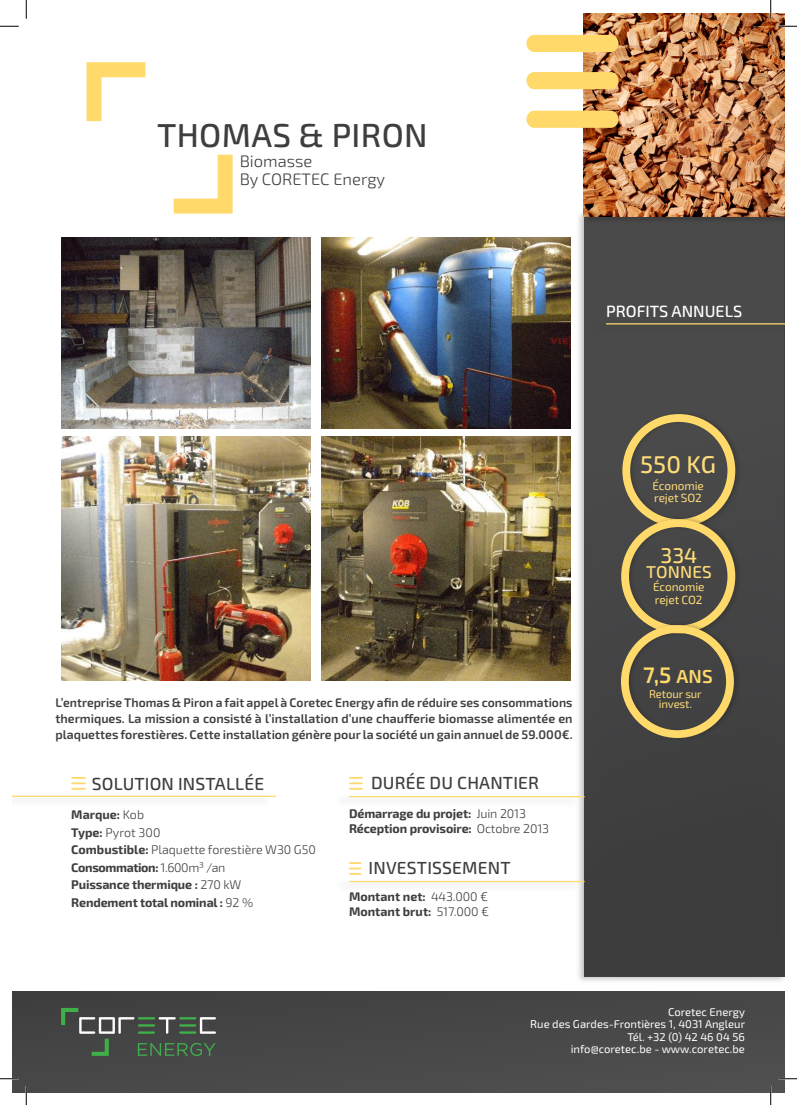
<style>
.page{position:relative;width:797px;height:1105px;background:#fff}
.page>*{position:absolute;margin:0;border:0;box-sizing:border-box;transform-origin:0 0}
.Titre_1{font:500 33.12px "Exo 2.0";letter-spacing:.01em;color:#3e3e3f}
.ronds_avantages{font:500 24.25px "Exo 2.0";color:#ffdd79}
.ronds_avantages-2{font:600 22.5px "Exo 2.0";color:#ffd96a}
.ronds_avantages-3{font:500 21.25px "Exo 2.0";color:#ffdd79}
.Titre_2{font:500 17.5px "Exo 2.0";letter-spacing:.01em;color:#3e3e3f}
.ronds_avantages-4{font:500 17.12px "Exo 2.0";letter-spacing:.01em;color:#ffdd79}
.t1{font:300 16.62px/17.5px "Exo 2.0";color:#3e3e3f}
.Titre_2-2{font:500 16.25px "Exo 2.0";color:#fff}
.corps_de_texte{font:600 12.5px/16.2px "Exo 2.0";color:#3e3e3f;text-align:justify}
.corps_de_texte-2{font:700 12.5px "Exo 2.0";letter-spacing:-.01em;color:#3e3e3f}
.corps_de_texte-3{font:300 12.5px "Exo 2.0";color:#3e3e3f}
.corps_de_texte-4{font:700 12.5px "Exo 2.0";letter-spacing:-.03em;color:#3e3e3f}
.corps_de_texte-5{font:11.88px/12.5px "Exo 2.0";letter-spacing:-.01em;color:#ffdd79}
.corps_de_texte-6{font:11.25px "Exo 2.0";color:#fff}
.corps_de_texte-7{font:11.25px/10.4px "Exo 2.0";letter-spacing:-.01em;color:#ffdd79;text-align:center}
.s1{font-weight:300}
.s2{font-weight:700}
.s3{font-size:18.75px}
</style>
<div class="page">
<div style="left:572px;top:214px;width:208px;height:769px;background:#231f20;opacity:.11"></div>
<div style="left:583px;top:213px;width:202px;height:769px;background:#434345"></div>
<div style="left:583px;top:13px;width:202px;height:210px;background:#231f20;opacity:.31"></div>
<img style="left:584px;top:13px;width:201px;height:203px">
<div style="left:12px;top:991px;width:772px;height:102px;background:#484849"></div>
<svg style="left:61px;top:1008px;width:155px;height:48px"></svg>
<img style="left:62px;top:237px;width:249px;height:191px">
<img style="left:321px;top:437px;width:249px;height:244px">
<img style="left:62px;top:437px;width:249px;height:244px">
<img style="left:321px;top:237px;width:249px;height:191px">
<svg style="left:173px;top:154px;width:60px;height:60px"></svg>
<svg style="left:86px;top:62px;width:60px;height:60px"></svg>
<div style="left:526px;top:35px;width:92px;height:17px;background:#ffd96a"></div>
<svg style="left:526px;top:72px;width:92px;height:17px;background:#fed86d"></svg>
<svg style="left:526px;top:111px;width:92px;height:17px;background:#fcd76c"></svg>
<div style="left:622px;top:411px;width:119px;height:119px;background:#231f20;opacity:.28"></div>
<div style="left:622px;top:414px;width:113px;height:113px;border:8px solid #ffd96a;border-radius:50%"></div>
<div style="left:621px;top:516px;width:120px;height:120px;background:#231f20;opacity:.28"></div>
<div style="left:621px;top:519px;width:114px;height:114px;border:8px solid #ffd96a;border-radius:50%"></div>
<div style="left:620px;top:622px;width:120px;height:119px;background:#231f20;opacity:.28"></div>
<div style="left:621px;top:625px;width:113px;height:113px;border:8px solid #ffd96a;border-radius:50%"></div>
<div style="left:12px;top:793px;width:260px;height:15px;background:#231f20;opacity:.25"></div>
<hr style="left:12px;top:796px;width:264px;height:1px;background:#ffd96a">
<div style="left:333px;top:793px;width:248px;height:15px;background:#231f20;opacity:.25"></div>
<hr style="left:349px;top:796px;width:235px;height:1px;background:#ffd96a">
<div style="left:590px;top:320px;width:195px;height:15px;background:#231f20;opacity:.25"></div>
<hr style="left:606px;top:323px;width:179px;height:1px;background:#ffd96a">
<div style="left:333px;top:878px;width:248px;height:15px;background:#231f20;opacity:.25"></div>
<hr style="left:349px;top:881px;width:235px;height:1px;background:#ffd96a">
<svg style="left:71px;top:777px;width:15px;height:13px"></svg>
<svg style="left:349px;top:777px;width:14px;height:13px"></svg>
<svg style="left:349px;top:862px;width:12px;height:13px"></svg>
<svg style="left:0;top:25px;width:19px;height:2px"></svg>
<svg style="left:778px;top:25px;width:19px;height:2px"></svg>
<svg style="left:0;top:1078px;width:19px;height:1px"></svg>
<svg style="left:778px;top:1078px;width:19px;height:1px"></svg>
<svg style="left:25px;top:0;width:2px;height:19px"></svg>
<svg style="left:25px;top:1086px;width:2px;height:19px"></svg>
<svg style="left:770px;top:0;width:1px;height:19px"></svg>
<svg style="left:770px;top:1086px;width:1px;height:19px"></svg>
<p class="Titre_1" style="left:157px;top:116px;width:272px">THOMAS &amp; PIRON</p>
<p class="t1" style="left:240px;top:153px;width:147px">Biomasse<br>By CORETEC Energy</p>
<p class="Titre_2-2" style="left:606px;top:302px;width:138px">PROFITS ANNUELS</p>
<p class="corps_de_texte" style="left:55px;top:694px;width:518px">L’entreprise Thomas &amp; Piron a fait appel à Coretec Energy afin de réduire ses consommations thermiques. La mission a consisté à l’installation d’une chaufferie biomasse alimentée en plaquettes forestières. Cette installation génère pour la société un gain annuel de 59.000€.</p>
<p class="Titre_2" style="left:92px;top:773px;width:174px">SOLUTION INSTALLÉE</p>
<p class="Titre_2" style="left:371px;top:773px;width:170px">DURÉE DU CHANTIER</p>
<p class="corps_de_texte-2" style="left:71px;top:807px;width:74px">Marque: <span class="s1">Kob</span></p>
<p class="corps_de_texte-3" style="left:71px;top:825px;width:91px"><span class="s2">Type:</span> Pyrot 300</p>
<p class="corps_de_texte-3" style="left:71px;top:842px;width:246px"><span class="s2">Combustible:</span> Plaquette forestière W30 G50</p>
<p class="corps_de_texte-4" style="left:71px;top:860px;width:156px">Consommation: <span class="s1">1.600m³ /an</span></p>
<p class="corps_de_texte-2" style="left:71px;top:877px;width:172px">Puissance thermique : <span class="s1">270 kW</span></p>
<p class="corps_de_texte-2" style="left:71px;top:895px;width:183px">Rendement total nominal : <span class="s1">92 %</span></p>
<p class="corps_de_texte-2" style="left:349px;top:807px;width:178px">Démarrage du projet: <span class="s1">Juin 2013</span></p>
<p class="corps_de_texte-2" style="left:349px;top:822px;width:201px">Réception provisoire: <span class="s1">Octobre 2013</span></p>
<p class="Titre_2" style="left:368px;top:858px;width:144px">INVESTISSEMENT</p>
<p class="corps_de_texte-2" style="left:349px;top:889px;width:141px">Montant net: <span class="s1">443.000 €</span></p>
<p class="corps_de_texte-2" style="left:349px;top:904px;width:141px">Montant brut: <span class="s1">517.000 €</span></p>
<p class="ronds_avantages" style="left:640px;top:450px;width:77px">550 KG</p>
<p class="corps_de_texte-5" style="left:652px;top:479px;width:53px">Économie rejet SO2</p>
<p class="ronds_avantages-3" style="left:660px;top:543px;width:38px">334</p>
<p class="ronds_avantages-4" style="left:646px;top:562px;width:67px">TONNES</p>
<p class="corps_de_texte-5" style="left:653px;top:581px;width:53px">Économie rejet CO2</p>
<p class="ronds_avantages-2" style="left:643px;top:662px;width:71px">7,5 <span class="s3">ANS</span></p>
<p class="corps_de_texte-7" style="left:649px;top:689px;width:54px">Retour sur invest.</p>
<p class="corps_de_texte-6" style="left:668px;top:1005px;width:79px">Coretec Energy</p>
<p class="corps_de_texte-6" style="left:530px;top:1018px;width:216px">Rue des Gardes-Frontières 1, 4031 Angleur</p>
<p class="corps_de_texte-6" style="left:627px;top:1030px;width:119px">Tél. +32 (0) 42 46 04 56</p>
<p class="corps_de_texte-6" style="left:570px;top:1043px;width:176px">info@coretec.be - www.coretec.be</p>
</div>
